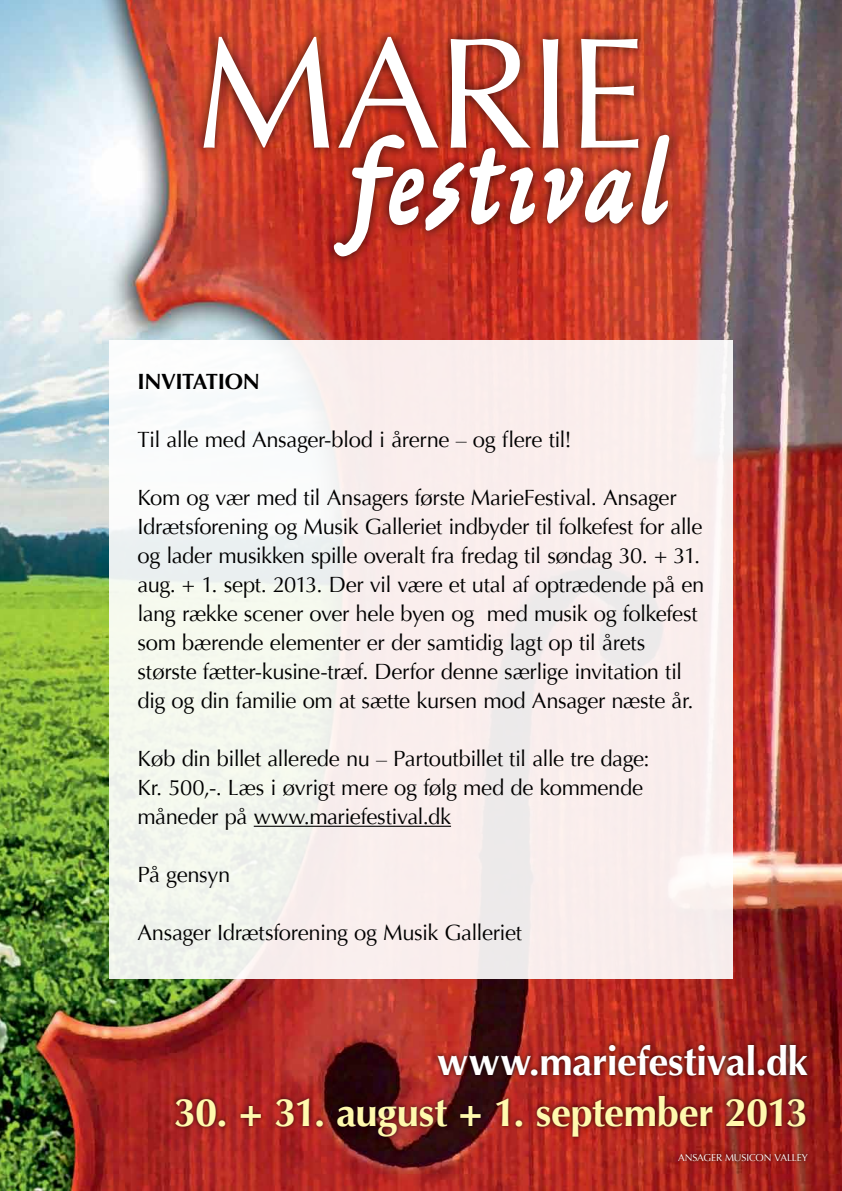
<style>
.page{position:relative;width:842px;height:1191px;background:#fff}
.page>*{position:absolute;margin:0;border:0;box-sizing:border-box;transform-origin:0 0}
.t1{font:700 40px "Optima";letter-spacing:-.015em;color:#fff9ae}
.t2{font:700 40px "Optima";letter-spacing:-.015em;color:#fff}
.t3{font:22px/29px "Optima";letter-spacing:-.015em;color:#000}
.t4{font:700 22px "Optima";letter-spacing:-.02em;color:#000}
.t5{font:10px "Optima";letter-spacing:-.01em;color:#fff}
</style>
<div class="page">
<img style="left:0;top:0;width:842px;height:1191px">
<div style="left:193px;top:26px;width:487px;height:241px;background:#000;opacity:.75"></div>
<svg style="left:334px;top:135px;width:335px;height:121px"></svg>
<svg style="left:203px;top:37px;width:435px;height:111px"></svg>
<div style="left:171px;top:1091px;width:639px;height:50px;background:#000;opacity:.75"></div>
<div style="left:434px;top:1039px;width:378px;height:41px;background:#000;opacity:.75"></div>
<div style="left:675px;top:1150px;width:136px;height:14px;background:#000;opacity:.75"></div>
<div style="left:109px;top:340px;width:624px;height:638px;background:linear-gradient(to right,#f4f7f2,#f9ebeb)"></div>
<hr style="left:254px;top:825px;width:197px;height:2px;background:#000">
<p class="t4" style="left:137px;top:369px;width:124px">INVITATION</p>
<p class="t3" style="left:137px;top:425px;width:436px">Til alle med Ansager-blod i årerne – og flere til!</p>
<p class="t3" style="left:137px;top:483px;width:568px">Kom og vær med til Ansagers første MarieFestival. Ansager Idrætsforening og Musik Galleriet indbyder til folkefest for alle og lader musikken spille overalt fra fredag til søndag 30. + 31. aug. + 1. sept. 2013. Der vil være et utal af optrædende på en lang række scener over hele byen og med musik og folkefest som bærende elementer er der samtidig lagt op til årets største fætter-kusine-træf. Derfor denne særlige invitation til dig og din familie om at sætte kursen mod Ansager næste år.</p>
<p class="t3" style="left:137px;top:744px;width:514px">Køb din billet allerede nu – Partoutbillet til alle tre dage:<br>Kr. 500,-. Læs i øvrigt mere og følg med de kommende måneder på www.mariefestival.dk</p>
<p class="t3" style="left:137px;top:860px;width:94px">På gensyn</p>
<p class="t3" style="left:137px;top:918px;width:386px">Ansager Idrætsforening og Musik Galleriet</p>
<h1 class="t2" style="left:437px;top:1037px;width:372px">www.mariefestival.dk</h1>
<h1 class="t1" style="left:174px;top:1089px;width:636px">30. + 31. august + 1. september 2013</h1>
<p class="t5" style="left:678px;top:1151px;width:131px">Ansager Musicon VALLEY</p>
</div>
